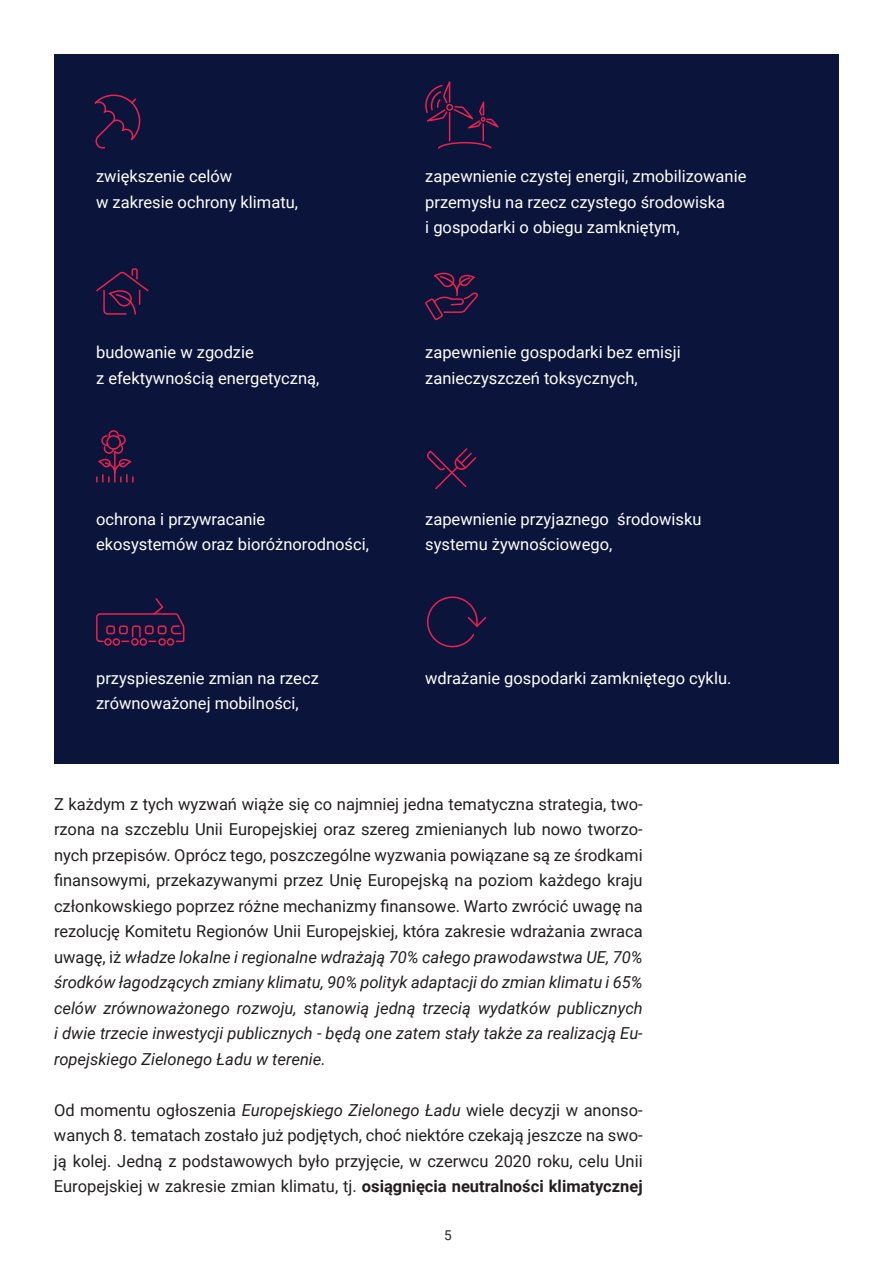
<style>
.page{position:relative;width:893px;height:1263px;background:#fff}
.page>*{position:absolute;margin:0;border:0;box-sizing:border-box;transform-origin:0 0}
.t1{font:16.5px/25.5px "Roboto";color:#231f20;text-align:justify}
.t2{font:16.5px/25.5px "Roboto";color:#fff}
.t3{font:13.5px "Roboto";color:#231f20}
.s1{font-style:italic}
.s2{font-weight:700}
</style>
<div class="page">
<div style="left:54px;top:54px;width:785px;height:709px;background:#0b143a"></div>
<svg style="left:96px;top:430px;width:38px;height:53px"></svg>
<hr style="left:114px;top:451px;width:2px;height:32px;background:#eb2250">
<svg style="left:427px;top:448px;width:49px;height:41px"></svg>
<svg style="left:96px;top:598px;width:88px;height:48px"></svg>
<svg style="left:95px;top:94px;width:45px;height:55px"></svg>
<svg style="left:427px;top:596px;width:59px;height:51px"></svg>
<svg style="left:96px;top:268px;width:53px;height:47px"></svg>
<svg style="left:425px;top:81px;width:74px;height:68px"></svg>
<svg style="left:425px;top:273px;width:53px;height:47px"></svg>
<p class="t2" style="left:96px;top:163px;width:204px">zwiększenie celów<br>w zakresie ochrony klimatu,</p>
<p class="t2" style="left:96px;top:339px;width:225px">budowanie w zgodzie<br>z efektywnością energetyczną,</p>
<p class="t2" style="left:96px;top:505px;width:274px">ochrona i przywracanie ekosystemów oraz bioróżnorodności,</p>
<p class="t2" style="left:96px;top:664px;width:224px">przyspieszenie zmian na rzecz zrównoważonej mobilności,</p>
<p class="t2" style="left:425px;top:163px;width:323px">zapewnienie czystej energii, zmobilizowanie przemysłu na rzecz czystego środowiska<br>i gospodarki o obiegu zamkniętym,</p>
<p class="t2" style="left:425px;top:339px;width:257px">zapewnienie gospodarki bez emisji zanieczyszczeń toksycznych,</p>
<p class="t2" style="left:425px;top:505px;width:278px">zapewnienie przyjaznego środowisku systemu żywnościowego,</p>
<p class="t2" style="left:425px;top:664px;width:308px">wdrażanie gospodarki zamkniętego cyklu.</p>
<p class="t1" style="left:54px;top:790px;width:590px">Z każdym z tych wyzwań wiąże się co najmniej jedna tematyczna strategia, two&shy;rzona na szczeblu Unii Europejskiej oraz szereg zmienianych lub nowo tworzo&shy;nych przepisów. Oprócz tego, poszczególne wyzwania powiązane są ze środkami finansowymi, przekazywanymi przez Unię Europejską na poziom każdego kraju członkowskiego poprzez różne mechanizmy finansowe. Warto zwrócić uwagę na rezolucję Komitetu Regionów Unii Europejskiej, która zakresie wdrażania zwraca uwagę, iż <span class="s1">władze lokalne i regionalne wdrażają 70% całego prawodawstwa UE, 70% środków łagodzących zmiany klimatu, 90% polityk adaptacji do zmian klimatu i 65% celów zrównoważonego rozwoju, stanowią jedną trzecią wydatków publicznych i dwie trzecie inwestycji publicznych - będą one zatem stały także za realizacją Eu&shy;ropejskiego Zielonego Ładu w terenie.</span></p>
<p class="t1" style="left:54px;top:1096px;width:590px">Od momentu ogłoszenia <span class="s1">Europejskiego Zielonego Ładu</span> wiele decyzji w anonso&shy;wanych 8. tematach zostało już podjętych, choć niektóre czekają jeszcze na swo&shy;ją kolej. Jedną z podstawowych było przyjęcie, w czerwcu 2020 roku, celu Unii Europejskiej w zakresie zmian klimatu, tj. <span class="s2">osiągnięcia neutralności klimatycznej</span></p>
<p class="t3" style="left:444px;top:1226px;width:9px">5</p>
</div>
